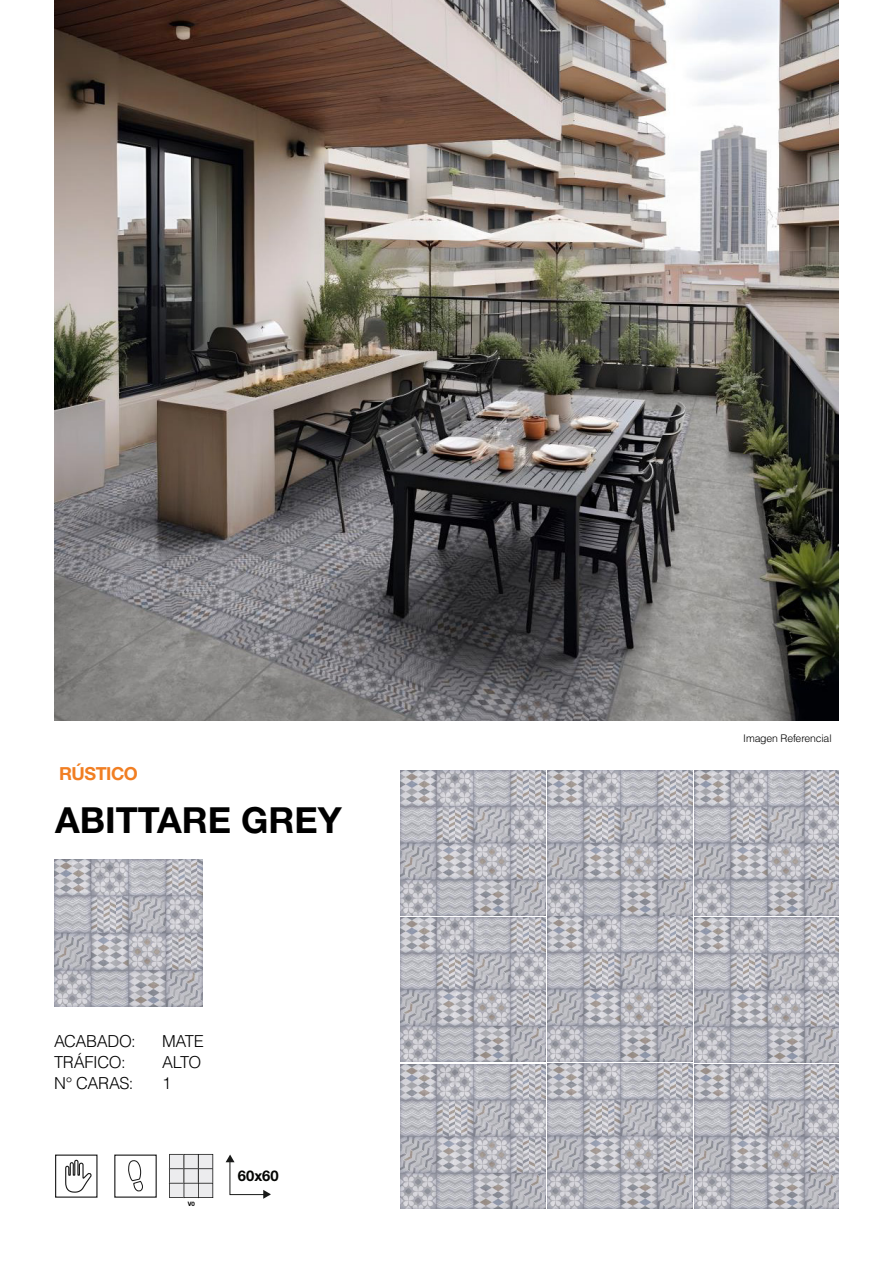
<style>
.page{position:relative;width:893px;height:1263px;background:#fff}
.page>*{position:absolute;margin:0;border:0;box-sizing:border-box;transform-origin:0 0}
.t1{font:700 36px "Helvetica Neue LT Std";color:#000}
.t2{font:700 18px "Helvetica Neue LT Std";letter-spacing:-.025em;color:#f17e22}
.t3{font:300 16.5px "Helvetica LT Std";letter-spacing:-.025em;color:#000}
.t4{font:700 14.85px "Helvetica Neue LT Std";color:#040503}
.t5{font:300 10.5px "Helvetica LT Std";letter-spacing:-.015em;color:#000}
.t6{font:700 6.15px "Helvetica Neue LT Std";color:#000}
</style>
<div class="page">
<img style="left:54px;top:0;width:785px;height:721px">
<img style="left:400px;top:771px;width:145px;height:144px">
<img style="left:400px;top:917px;width:145px;height:145px">
<img style="left:400px;top:1064px;width:145px;height:145px">
<img style="left:547px;top:770px;width:145px;height:145px">
<img style="left:547px;top:917px;width:145px;height:145px">
<img style="left:547px;top:1064px;width:145px;height:144px">
<img style="left:694px;top:771px;width:145px;height:291px">
<img style="left:694px;top:1064px;width:145px;height:145px">
<img style="left:54px;top:860px;width:148px;height:146px">
<svg style="left:55px;top:1154px;width:102px;height:44px"></svg>
<svg style="left:169px;top:1154px;width:44px;height:44px;background:#ceced0"></svg>
<svg style="left:226px;top:1154px;width:45px;height:45px"></svg>
<p class="t2" style="left:59px;top:762px;width:80px">RÚSTICO</p>
<p class="t1" style="left:55px;top:798px;width:288px">ABITTARE GREY</p>
<p class="t3" style="left:54px;top:1030px;width:83px">ACABADO:</p>
<p class="t3" style="left:162px;top:1030px;width:43px">MATE</p>
<p class="t3" style="left:54px;top:1051px;width:73px">TRÁFICO:</p>
<p class="t3" style="left:162px;top:1051px;width:41px">ALTO</p>
<p class="t3" style="left:54px;top:1072px;width:81px">N° CARAS:</p>
<p class="t3" style="left:162px;top:1072px;width:11px">1</p>
<p class="t6" style="left:188px;top:1200px;width:9px">V0</p>
<p class="t4" style="left:238px;top:1166px;width:42px">60x60</p>
<p class="t5" style="left:743px;top:732px;width:90px">Imagen Referencial</p>
</div>
